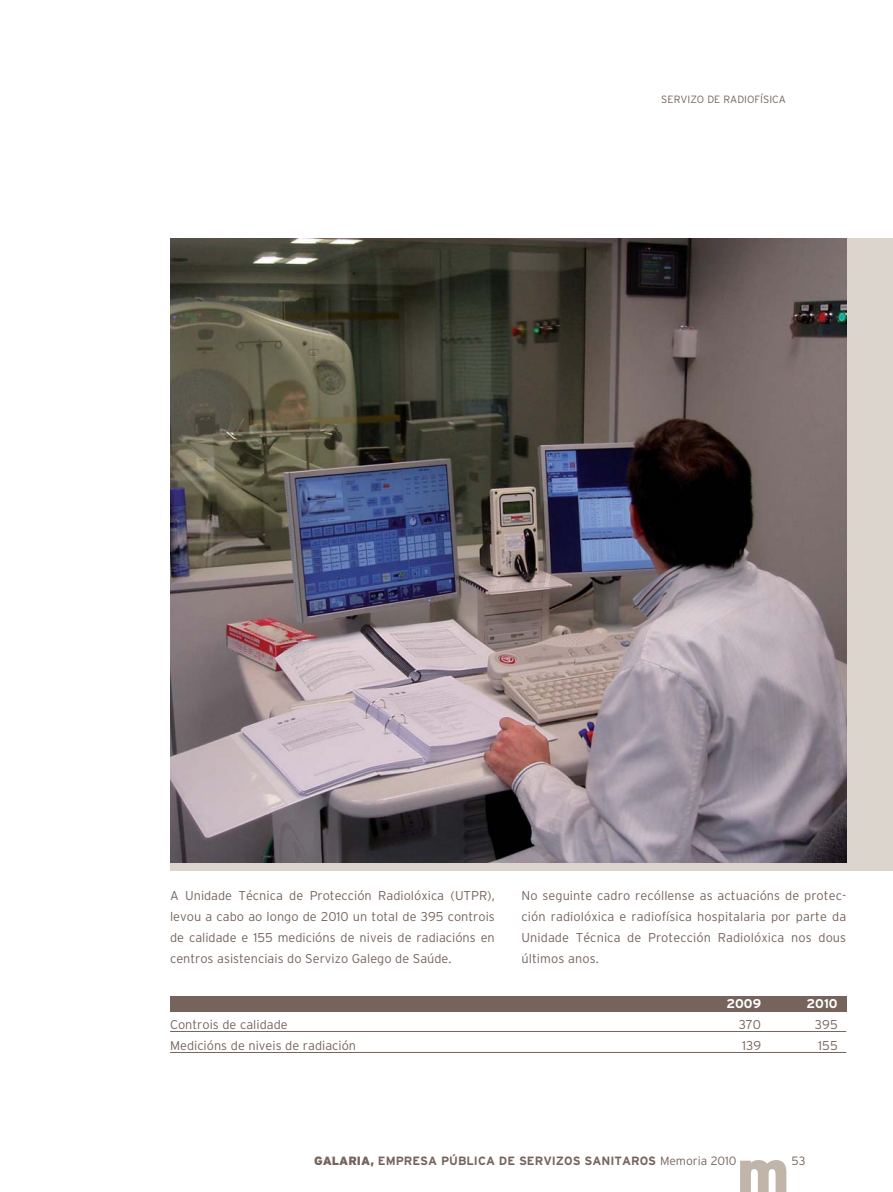
<style>
.page{position:relative;width:893px;height:1192px;background:#fff}
.page>*{position:absolute;margin:0;border:0;box-sizing:border-box;transform-origin:0 0}
.t1{font:900 60px "Interstate Adobe";color:#c0b5a8}
.t2{font:300 12.75px/21px "Interstate Adobe";color:#76645c;text-align:justify}
.t3{font:700 12.75px "Interstate Adobe";color:#fff}
.t4{font:700 12px "Interstate Adobe";color:#76645c}
.t5{font:300 12px "Interstate Adobe";color:#76645c}
.t6{font:300 10.5px "Interstate Adobe";color:#76645c}
.s1{font-weight:900}
.s2{font-weight:300}
</style>
<div class="page">
<div style="left:170px;top:239px;width:723px;height:631px;background:#dbd5cd"></div>
<div style="left:170px;top:995px;width:676px;height:16px;background:#76645c"></div>
<img style="left:170px;top:239px;width:676px;height:623px">
<hr style="left:170px;top:1031px;width:676px;height:1px;background:#76645c">
<hr style="left:170px;top:1052px;width:676px;height:1px;background:#76645c">
<p class="t6" style="left:661px;top:96px;width:126px">SERVIZO DE RADIOFÍSICA</p>
<p class="t2" style="left:170px;top:885px;width:326px">A Unidade Técnica de Protección Radiolóxica (UTPR), levou a cabo ao longo de 2010 un total de 395 controis de calidade e 155 medicións de niveis de radiacións en centros asistenciais do Servizo Galego de Saúde.</p>
<p class="t2" style="left:521px;top:885px;width:326px">No seguinte cadro recóllense as actuacións de protec&shy;ción radiolóxica e radiofísica hospitalaria por parte da Unidade Técnica de Protección Radiolóxica nos dous últimos anos.</p>
<p class="t3" style="left:726px;top:998px;width:36px">2009</p>
<p class="t3" style="left:806px;top:998px;width:33px">2010</p>
<p class="t2" style="left:170px;top:1014px;width:119px">Controis de calidade</p>
<p class="t2" style="left:739px;top:1014px;width:24px">370</p>
<p class="t2" style="left:815px;top:1014px;width:24px">395</p>
<p class="t2" style="left:170px;top:1035px;width:188px">Medicións de niveis de radiación</p>
<p class="t2" style="left:742px;top:1035px;width:20px">139</p>
<p class="t2" style="left:818px;top:1035px;width:21px">155</p>
<p class="t4" style="left:314px;top:1156px;width:424px"><span class="s1">GALARIA,</span> EMPRESA PÚBLICA DE SERVIZOS SANITAROS <span class="s2">Memoria 2010</span></p>
<p class="t5" style="left:791px;top:1156px;width:16px">53</p>
<h1 class="t1" style="left:737px;top:1148px;width:54px">m</h1>
</div>
